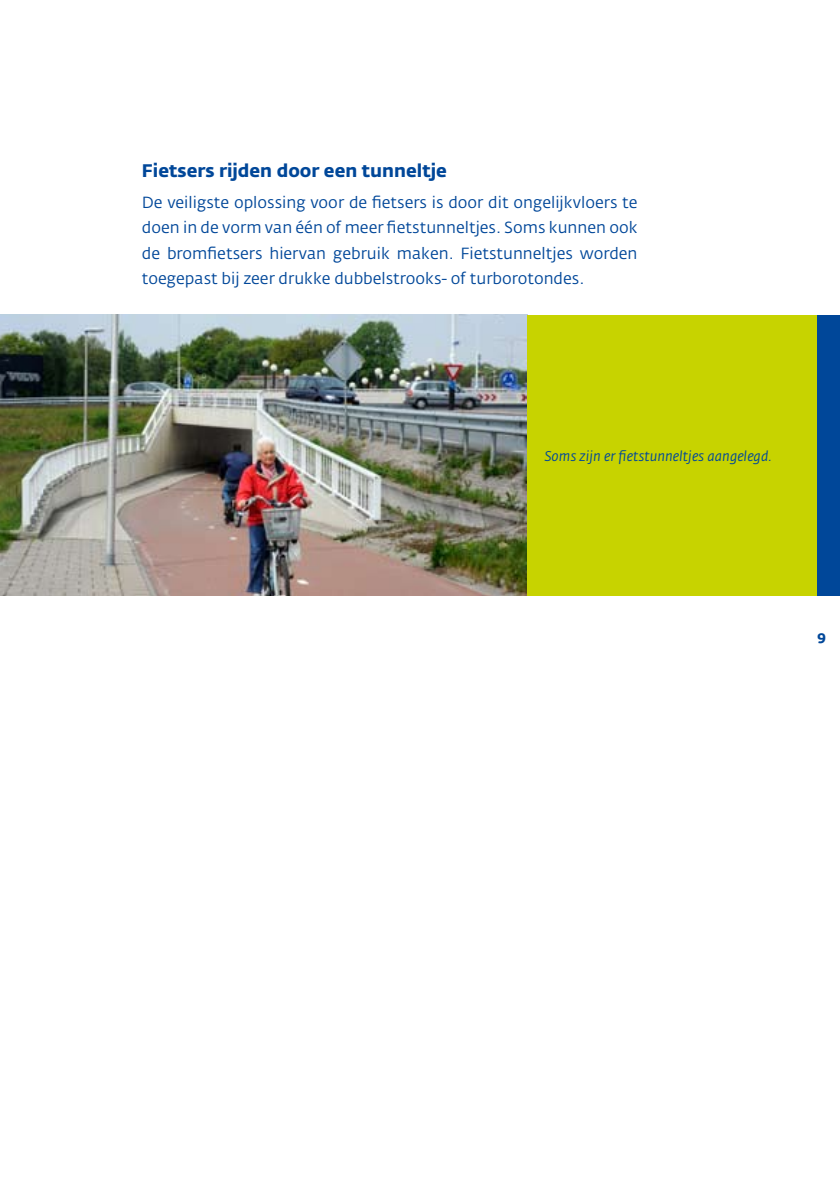
<style>
.page{position:relative;width:840px;height:1191px;background:#fff}
.page>*{position:absolute;margin:0;border:0;box-sizing:border-box;transform-origin:0 0}
.t1{font:700 18px "Fedra Sans Alt Std";color:#004799}
.t2{font:16px/25.4px "Fedra Sans Alt Std";color:#004799;text-align:justify}
.t3{font:italic 14px "Fedra Sans Alt Std";color:#004799}
.t4{font:700 14px "Fedra Sans Alt Std";color:#004799}
</style>
<div class="page">
<img style="left:0;top:315px;width:527px;height:280px">
<div style="left:527px;top:315px;width:312px;height:280px;background:#c7d300"></div>
<div style="left:816px;top:315px;width:23px;height:280px;background:#004799"></div>
<p class="t1" style="left:142px;top:160px;width:306px">Fietsers rijden door een tunneltje</p>
<p class="t2" style="left:142px;top:189px;width:497px">De veiligste oplossing voor de fietsers is door dit ongelijkvloers te doen in de vorm van één of meer fietstunneltjes. Soms kunnen ook de bromfietsers hiervan gebruik maken. Fietstunneltjes worden toegepast bij zeer drukke dubbelstrooks- of turborotondes.</p>
<p class="t3" style="left:544px;top:447px;width:229px">Soms zijn er fietstunneltjes aangelegd.</p>
<p class="t4" style="left:816px;top:627px;width:10px">9</p>
</div>
